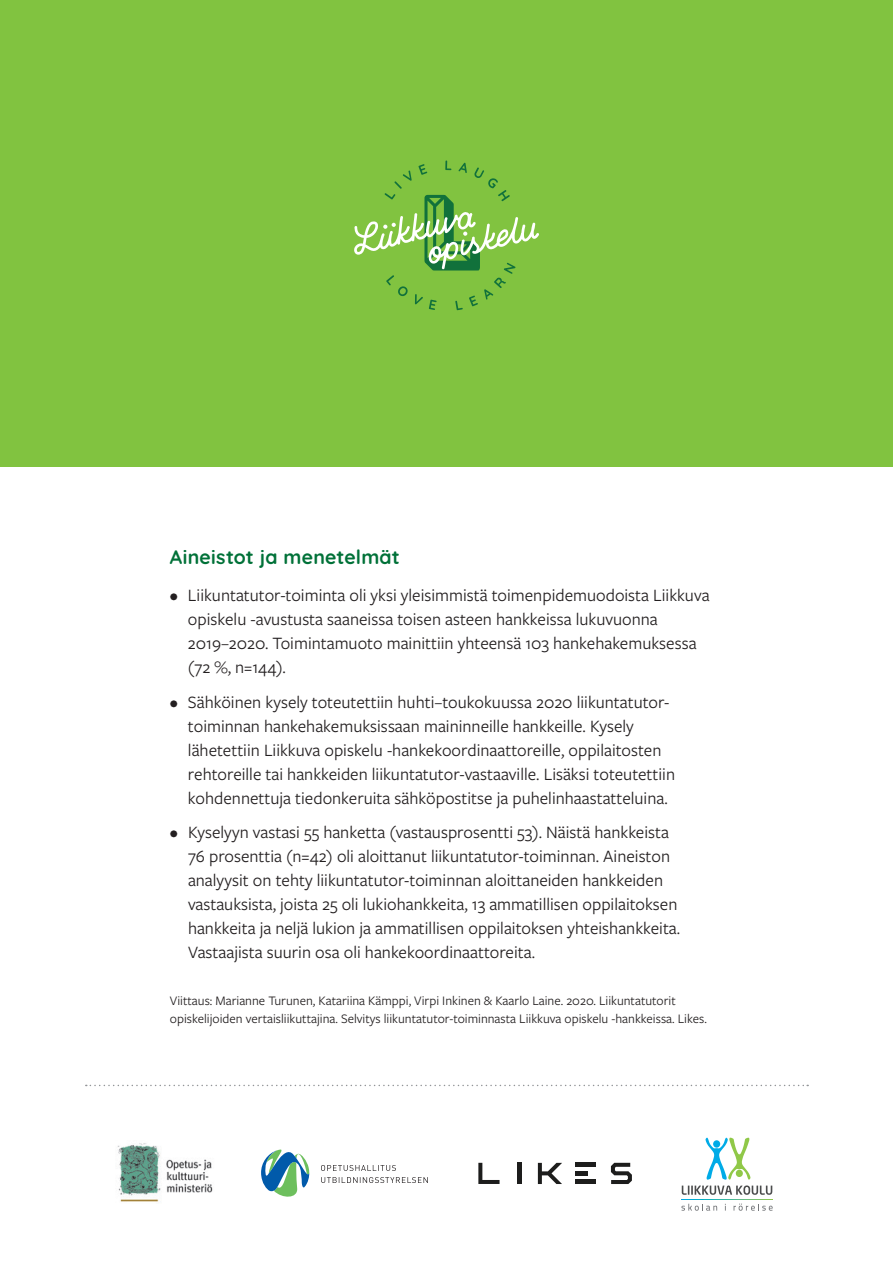
<style>
.page{position:relative;width:893px;height:1263px;background:#fff}
.page>*{position:absolute;margin:0;border:0;box-sizing:border-box;transform-origin:0 0}
.t1{font:700 19.5px "Quicksand";letter-spacing:.015em;color:#007138}
.t2{font:18px/24px "Freight Sans Pro";color:#231f20}
.t3{font:13.5px/18px "Freight Sans Pro";color:#231f20}
</style>
<div class="page">
<svg style="left:86px;top:1085px;width:722px;height:1px"></svg>
<div style="left:0;top:0;width:893px;height:467px;background:#81c340"></div>
<svg style="left:354px;top:161px;width:185px;height:149px"></svg>
<img style="left:117px;top:1143px;width:96px;height:59px">
<svg style="left:321px;top:1177px;width:107px;height:6px"></svg>
<svg style="left:321px;top:1165px;width:75px;height:6px"></svg>
<svg style="left:261px;top:1149px;width:48px;height:48px"></svg>
<svg style="left:611px;top:1163px;width:21px;height:21px"></svg>
<svg style="left:478px;top:1163px;width:22px;height:21px"></svg>
<hr style="left:517px;top:1163px;width:4px;height:21px;background:#1d1d1c">
<hr style="left:575px;top:1163px;width:21px;height:4px;background:#1d1d1c">
<hr style="left:575px;top:1171px;width:13px;height:4px;background:#1d1d1c">
<hr style="left:575px;top:1180px;width:21px;height:4px;background:#1d1d1c">
<svg style="left:538px;top:1163px;width:24px;height:21px"></svg>
<svg style="left:681px;top:1204px;width:36px;height:7px"></svg>
<svg style="left:734px;top:1203px;width:39px;height:8px"></svg>
<svg style="left:681px;top:1199px;width:92px;height:1px"></svg>
<svg style="left:682px;top:1137px;width:90px;height:58px"></svg>
<div style="left:736px;top:1169px;width:7px;height:8px;background:#90c848;border-radius:50%"></div>
<p class="t1" style="left:170px;top:541px;width:231px">Aineistot ja menetelmät</p>
<p class="t2" style="left:188px;top:583px;width:523px;text-indent:-18px">• Liikuntatutor-toiminta oli yksi yleisimmistä toimenpidemuodoista Liikkuva opiskelu -avustusta saaneissa toisen asteen hankkeissa lukuvuonna 2019–2020. Toimintamuoto mainittiin yhteensä 103 hankehakemuksessa (72 %, n=144).</p>
<p class="t2" style="left:188px;top:689px;width:489px;text-indent:-18px">• Sähköinen kysely toteutettiin huhti–toukokuussa 2020 liikuntatutor&shy;toiminnan hankehakemuksissaan maininneille hankkeille. Kysely lähetettiin Liikkuva opiskelu -hankekoordinaattoreille, oppilaitosten rehtoreille tai hankkeiden liikuntatutor-vastaaville. Lisäksi toteutettiin kohdennettuja tiedonkeruita sähköpostitse ja puhelinhaastatteluina.</p>
<p class="t2" style="left:188px;top:820px;width:494px;text-indent:-18px">• Kyselyyn vastasi 55 hanketta (vastausprosentti 53). Näistä hankkeista 76 prosenttia (n=42) oli aloittanut liikuntatutor-toiminnan. Aineiston analyysit on tehty liikuntatutor-toiminnan aloittaneiden hankkeiden vastauksista, joista 25 oli lukiohankkeita, 13 ammatillisen oppilaitoksen hankkeita ja neljä lukion ja ammatillisen oppilaitoksen yhteishankkeita.<br>Vastaajista suurin osa oli hankekoordinaattoreita.</p>
<p class="t3" style="left:170px;top:991px;width:538px">Viittaus: Marianne Turunen, Katariina Kämppi, Virpi Inkinen &amp; Kaarlo Laine. 2020. Liikuntatutorit opiskelijoiden vertaisliikuttajina. Selvitys liikuntatutor-toiminnasta Liikkuva opiskelu -hankkeissa. Likes.</p>
</div>
